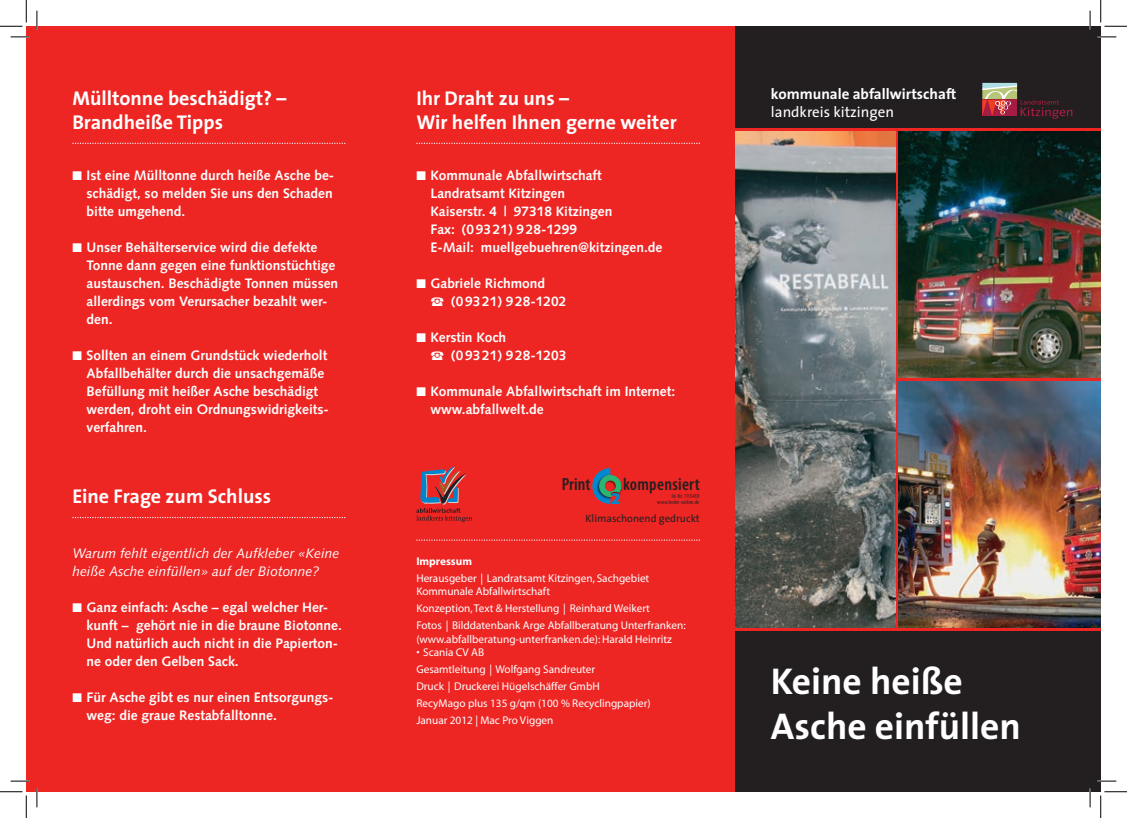
<style>
.page{position:relative;width:1127px;height:818px;background:#fff}
.page>*{position:absolute;margin:0;border:0;box-sizing:border-box;transform-origin:0 0}
.t1{font:700 37.5px/45px "The Sans";color:#fff}
.t2{font:700 20px/24px "The Sans";color:#fff}
.t3{font:600 condensed 17.62px "Myriad Pro";letter-spacing:.015em;color:#231f20}
.t4{font:700 15px "The Sans";color:#fff}
.t5{font:15px "The Sans";color:#fff}
.t6{font:700 13.75px/18px "Syntax";color:#fff}
.t7{font:italic 13.75px/18px "Syntax";color:#fff}
.t8{font:11.25px/17px "Myriad";color:#fff}
.t9{font:700 11.25px "Myriad";color:#fff}
.t10{font:10.62px "The Sans";color:#231f20}
.t11{font:condensed 5.88px/5.9px "Myriad Pro";letter-spacing:.03em;color:#231f20;text-align:right}
</style>
<div class="page">
<div style="left:26px;top:26px;width:709px;height:766px;background:#ed2624"></div>
<svg style="left:735px;top:128px;width:365px;height:503px;background:#d63a38"></svg>
<svg style="left:416px;top:539px;width:283px;height:2px"></svg>
<img style="left:735px;top:131px;width:159px;height:497px">
<img style="left:898px;top:131px;width:202px;height:247px">
<img style="left:898px;top:381px;width:202px;height:247px">
<svg style="left:416px;top:466px;width:56px;height:56px"></svg>
<svg style="left:592px;top:468px;width:29px;height:36px"></svg>
<div style="left:735px;top:26px;width:365px;height:102px;background:#231f20"></div>
<div style="left:735px;top:631px;width:365px;height:161px;background:#231f20"></div>
<svg style="left:72px;top:143px;width:273px;height:1px"></svg>
<svg style="left:72px;top:517px;width:273px;height:1px"></svg>
<svg style="left:416px;top:143px;width:283px;height:1px"></svg>
<svg style="left:982px;top:83px;width:90px;height:36px"></svg>
<svg style="left:11px;top:36px;width:18px;height:2px"></svg>
<svg style="left:1097px;top:36px;width:18px;height:2px"></svg>
<svg style="left:11px;top:780px;width:18px;height:2px"></svg>
<svg style="left:1097px;top:780px;width:18px;height:2px"></svg>
<svg style="left:36px;top:11px;width:2px;height:18px"></svg>
<svg style="left:36px;top:788px;width:2px;height:19px"></svg>
<svg style="left:1089px;top:11px;width:1px;height:18px"></svg>
<svg style="left:1089px;top:788px;width:1px;height:19px"></svg>
<svg style="left:0;top:0;width:27px;height:27px"></svg>
<svg style="left:0;top:791px;width:27px;height:27px"></svg>
<svg style="left:1100px;top:0;width:26px;height:27px"></svg>
<svg style="left:1100px;top:791px;width:26px;height:27px"></svg>
<h2 class="t2" style="left:72px;top:85px;width:215px">Mülltonne beschädigt? –<br>Brandheiße Tipps</h2>
<p class="t6" style="left:86px;top:166px;width:249px;text-align:justify;text-indent:-14px">■ Ist eine Mülltonne durch heiße Asche be&shy;schädigt, so melden Sie uns den Schaden bitte umgehend.</p>
<p class="t6" style="left:86px;top:238px;width:253px;text-indent:-14px">■ Unser Behälterservice wird die defekte Tonne dann gegen eine funktionstüchtige austauschen. Beschädigte Tonnen müssen allerdings vom Verursacher bezahlt wer&shy;den.</p>
<p class="t6" style="left:86px;top:346px;width:244px;text-indent:-14px">■ Sollten an einem Grundstück wiederholt Abfallbehälter durch die unsachgemäße Befüllung mit heißer Asche beschädigt werden, droht ein Ordnungswidrigkeits&shy;verfahren.</p>
<h2 class="t2" style="left:72px;top:483px;width:200px">Eine Frage zum Schluss</h2>
<p class="t7" style="left:72px;top:544px;width:268px">Warum fehlt eigentlich der Aufkleber «Keine heiße Asche einfüllen» auf der Biotonne?</p>
<p class="t6" style="left:86px;top:598px;width:257px;text-indent:-14px">■ Ganz einfach: Asche – egal welcher Her&shy;kunft – gehört nie in die braune Biotonne.<br>Und natürlich auch nicht in die Papierton&shy;ne oder den Gelben Sack.</p>
<p class="t6" style="left:86px;top:688px;width:248px;text-indent:-14px">■ Für Asche gibt es nur einen Entsorgungs&shy;weg: die graue Restabfalltonne.</p>
<h2 class="t2" style="left:416px;top:85px;width:262px">Ihr Draht zu uns –<br>Wir helfen Ihnen gerne weiter</h2>
<p class="t6" style="left:430px;top:166px;width:233px;text-indent:-14px">■ Kommunale Abfallwirtschaft<br>Landratsamt Kitzingen<br>Kaiserstr. 4 | 97318 Kitzingen<br>Fax: (0 93 21) 9 28-1299<br>E-Mail: muellgebuehren@kitzingen.de</p>
<p class="t6" style="left:451px;top:274px;width:117px;text-indent:-35px">■ Gabriele Richmond<br>(0 93 21) 9 28-1202</p>
<p class="t6" style="left:451px;top:328px;width:117px;text-indent:-35px">■ Kerstin Koch<br>(0 93 21) 9 28-1203</p>
<p class="t6" style="left:430px;top:382px;width:246px;text-indent:-14px">■ Kommunale Abfallwirtschaft im Internet: www.abfallwelt.de</p>
<p class="t3" style="left:561px;top:473px;width:30px">Print</p>
<p class="t3" style="left:623px;top:473px;width:78px">kompensiert</p>
<p class="t11" style="left:657px;top:493px;width:44px">Id-Nr. 1115459 www.bvdm-online.de</p>
<p class="t10" style="left:585px;top:510px;width:116px">Klimaschonend gedruckt</p>
<p class="t9" style="left:416px;top:555px;width:57px">Impressum</p>
<p class="t8" style="left:416px;top:571px;width:234px;line-height:13.5px">Herausgeber | Landratsamt Kitzingen, Sachgebiet<br>Kommunale Abfallwirtschaft</p>
<p class="t8" style="left:416px;top:600px;width:271px">Konzeption, Text &amp; Herstellung | Reinhard Weikert<br>Fotos | Bilddatenbank Arge Abfallberatung Unterfran ken:</p>
<p class="t8" style="left:416px;top:631px;width:257px">(www.abfallberatung-unterfranken.de): Harald Heinritz</p>
<p class="t8" style="left:416px;top:644px;width:236px">• Scania CV AB<br>Gesamtleitung | Wolfgang Sandreuter<br>Druck | Druckerei Hügelschäffer GmbH<br>RecyMago plus 135 g/qm (100 % Recyclingpapier)<br>Januar 2012 | Mac Pro Viggen</p>
<p class="t4" style="left:770px;top:82px;width:187px">kommunale abfallwirtschaft</p>
<p class="t5" style="left:770px;top:100px;width:125px">landkreis kitzingen</p>
<h1 class="t1" style="left:770px;top:658px;width:251px">Keine heiße<br>Asche einfüllen</h1>
</div>
